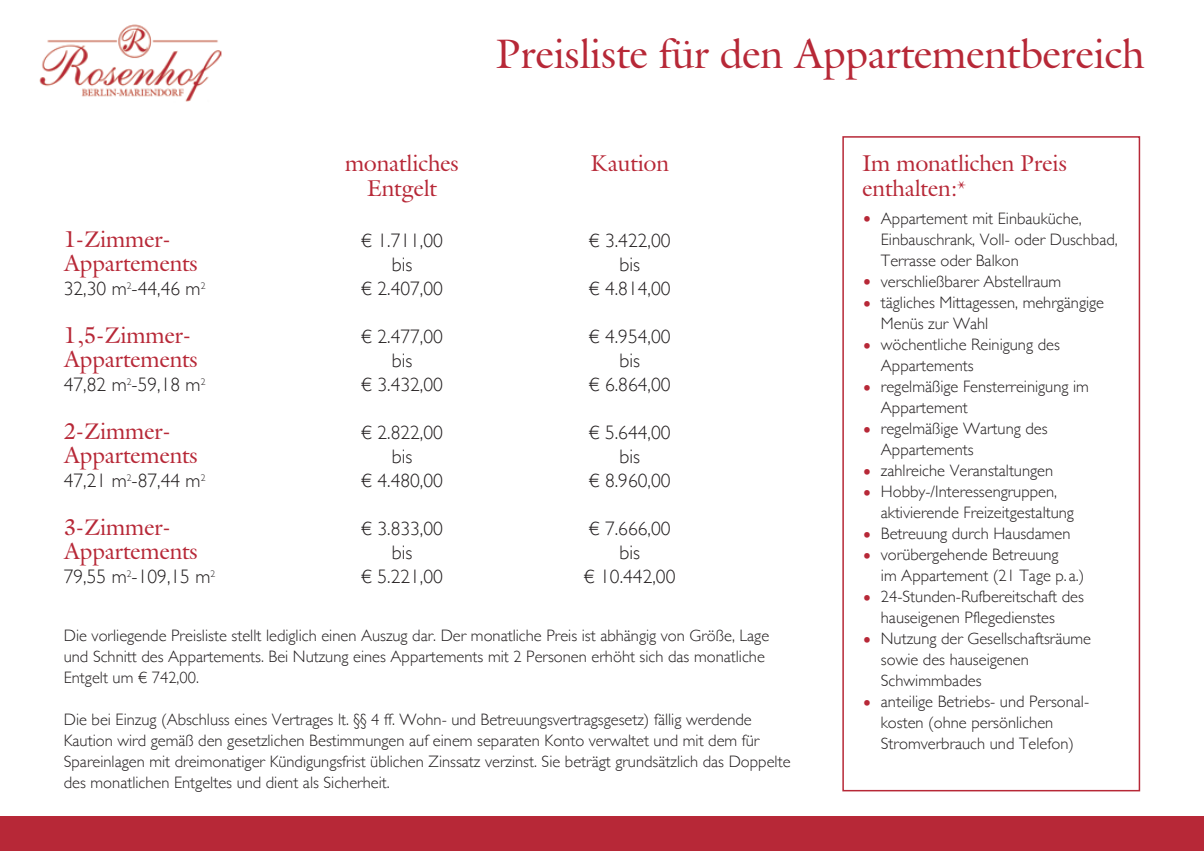
<style>
.page{position:relative;width:1204px;height:851px;background:#fff}
.page>*{position:absolute;margin:0;border:0;box-sizing:border-box;transform-origin:0 0}
.t1{font:40.5px "Galliard IT Cby BT";color:#b72837}
.t2{font:22.5px/24px "Galliard IT Cby BT";color:#b72837}
.t3{font:300 19.5px/24px "Gill Sans";color:#231f20;text-align:center}
.t4{font:300 16.5px/21px "Gill Sans";color:#231f20}
.s1{font-size:19.5px}
.s2{font-family:"Helvetica";font-weight:400;font-size:25.5px;color:#b72837}
</style>
<div class="page">
<img style="left:39px;top:24px;width:182px;height:78px">
<div style="left:0;top:816px;width:1203px;height:34px;background:#b72837"></div>
<div style="left:842px;top:136px;width:298px;height:655px;border:2px solid #b72837"></div>
<h1 class="t1" style="left:496px;top:28px;width:649px">Preisliste für den Appartementbereich</h1>
<h2 class="t2" style="left:64px;top:227px;width:136px">1-Zimmer-<br>Appartements</h2>
<p class="t3" style="left:64px;top:276px;width:143px">32,30 m<sup>2</sup>-44,46 m<sup>2</sup></p>
<h2 class="t2" style="left:64px;top:323px;width:136px">1 ,5-Zimmer-<br>Appartements</h2>
<p class="t3" style="left:64px;top:372px;width:143px">47,82 m<sup>2</sup>-59,18 m<sup>2</sup></p>
<h2 class="t2" style="left:64px;top:419px;width:136px">2-Zimmer-<br>Appartements</h2>
<p class="t3" style="left:64px;top:468px;width:143px">47,21 m<sup>2</sup>-87,44 m<sup>2</sup></p>
<h2 class="t2" style="left:64px;top:515px;width:136px">3-Zimmer-<br>Appartements</h2>
<p class="t3" style="left:64px;top:564px;width:153px">79,55 m<sup>2</sup>-109,15 m<sup>2</sup></p>
<h2 class="t2" style="left:345px;top:150px;width:115px;line-height:25.5px;text-align:center">monatliches<br>Entgelt</h2>
<h2 class="t2" style="left:590px;top:151px;width:80px">Kaution</h2>
<p class="t3" style="left:361px;top:228px;width:83px">€ 1.711,00 bis<br>€ 2.407,00</p>
<p class="t3" style="left:361px;top:324px;width:83px">€ 2.477,00 bis<br>€ 3.432,00</p>
<p class="t3" style="left:361px;top:420px;width:83px">€ 2.822,00 bis<br>€ 4.480,00</p>
<p class="t3" style="left:361px;top:516px;width:83px">€ 3.833,00 bis<br>€ 5.221,00</p>
<p class="t3" style="left:588px;top:228px;width:83px">€ 3.422,00 bis<br>€ 4.814,00</p>
<p class="t3" style="left:588px;top:324px;width:83px">€ 4.954,00 bis<br>€ 6.864,00</p>
<p class="t3" style="left:588px;top:420px;width:83px">€ 5.644,00 bis<br>€ 8.960,00</p>
<p class="t3" style="left:584px;top:516px;width:93px">€ 7.666,00 bis<br>€ 10.442,00</p>
<p class="t4" style="left:64px;top:624px;width:707px">Die vorliegende Preisliste stellt lediglich einen Auszug dar. Der monatliche Preis ist abhängig von Größe, Lage und Schnitt des Appartements. Bei Nutzung eines Appartements mit 2 Personen erhöht sich das monatliche<br>Entgelt um € 742,00.</p>
<p class="t4" style="left:64px;top:708px;width:728px">Die bei Einzug (Abschluss eines Vertrages lt. §§ 4 ff. Wohn- und Betreuungsvertragsgesetz) fällig werdende Kaution wird gemäß den gesetzlichen Bestimmungen auf einem separaten Konto verwaltet und mit dem für Spareinlagen mit dreimonatiger Kündigungsfrist üblichen Zinssatz verzinst. Sie beträgt grundsätzlich das Doppelte des monatlichen Entgeltes und dient als Sicherheit.</p>
<h2 class="t2" style="left:862px;top:150px;width:206px;line-height:25.5px">Im monatlichen Preis enthalten:<span class="s1">*</span></h2>
<p class="t4" style="left:880px;top:207px;width:238px;text-indent:-18px"><span class="s2">•</span> Appartement mit Einbauküche,<br>Einbauschrank, Voll- oder Duschbad,<br>Terrasse oder Balkon</p>
<p class="t4" style="left:862px;top:270px;width:200px"><span class="s2">•</span> verschließbarer Abstellraum</p>
<p class="t4" style="left:880px;top:291px;width:225px;text-indent:-18px"><span class="s2">•</span> tägliches Mittagessen, mehrgängige<br>Menüs zur Wahl</p>
<p class="t4" style="left:880px;top:333px;width:180px;text-indent:-18px"><span class="s2">•</span> wöchentliche Reinigung des<br>Appartements</p>
<p class="t4" style="left:880px;top:375px;width:209px;text-indent:-18px"><span class="s2">•</span> regelmäßige Fensterreinigung im<br>Appartement</p>
<p class="t4" style="left:880px;top:417px;width:168px;text-indent:-18px"><span class="s2">•</span> regelmäßige Wartung des<br>Appartements</p>
<p class="t4" style="left:862px;top:459px;width:192px"><span class="s2">•</span> zahlreiche Veranstaltungen</p>
<p class="t4" style="left:880px;top:480px;width:194px;text-indent:-18px"><span class="s2">•</span> Hobby-/Interessengruppen, aktivierende Freizeitgestaltung</p>
<p class="t4" style="left:862px;top:522px;width:209px"><span class="s2">•</span> Betreuung durch Hausdamen</p>
<p class="t4" style="left:880px;top:543px;width:205px;text-indent:-18px"><span class="s2">•</span> vorübergehende Betreuung<br>im Appartement (21 Tage p.a.)</p>
<p class="t4" style="left:880px;top:585px;width:204px;text-indent:-18px"><span class="s2">•</span> 24-Stunden-Rufbereitschaft des hauseigenen Pflegedienstes</p>
<p class="t4" style="left:880px;top:627px;width:212px;text-indent:-18px"><span class="s2">•</span> Nutzung der Gesellschaftsräume sowie des hauseigenen<br>Schwimmbades</p>
<p class="t4" style="left:880px;top:690px;width:210px;text-indent:-18px"><span class="s2">•</span> anteilige Betriebs- und Personal&shy;kosten (ohne persönlichen<br>Stromverbrauch und Telefon)</p>
</div>
